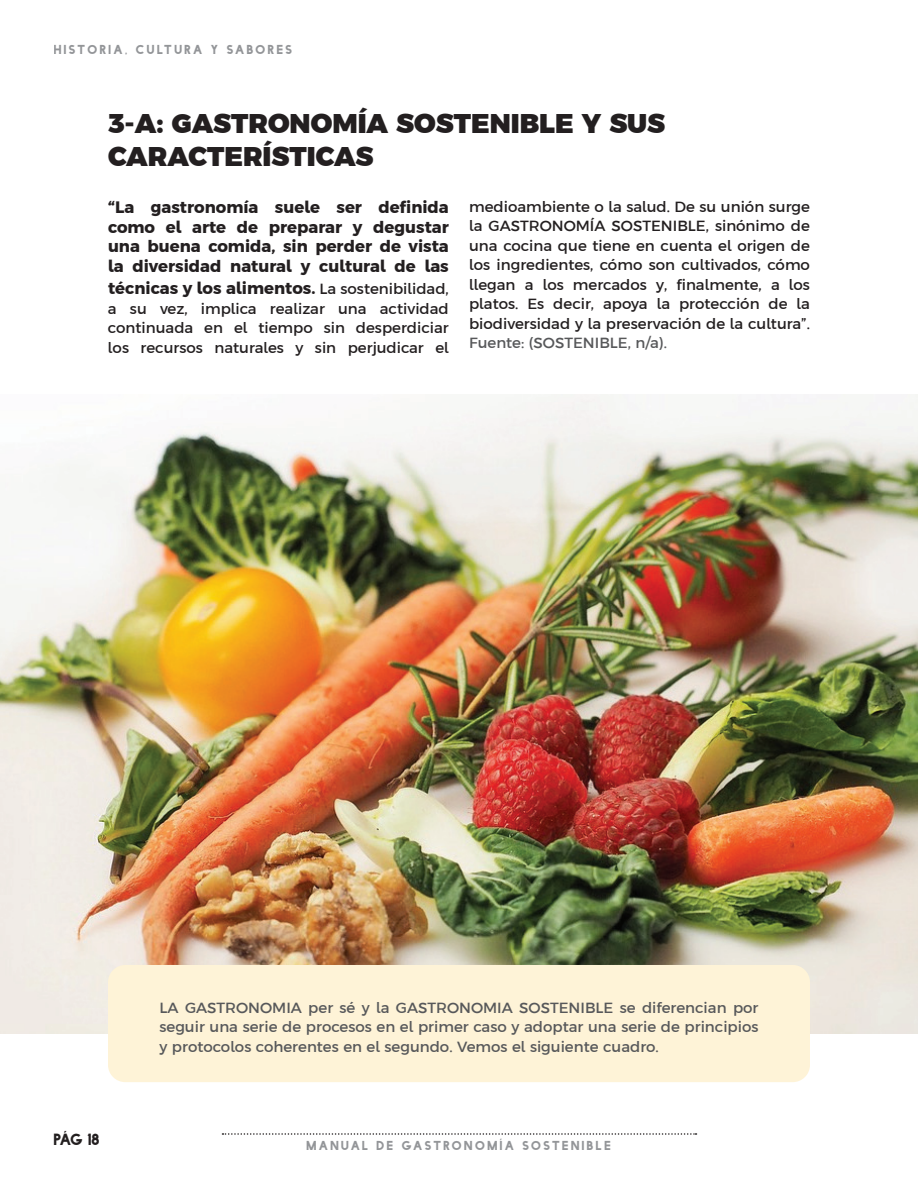
<style>
.page{position:relative;width:918px;height:1188px;background:#fff}
.page>*{position:absolute;margin:0;border:0;box-sizing:border-box;transform-origin:0 0}
.t1{font:900 27px/32.4px "Argentum Sans";color:#231f20}
.t2{font:700 16.5px/19.5px "Argentum Sans";color:#231f20;text-align:justify}
.t3{font:15px/19.5px "Argentum Sans";color:#231f20;text-align:justify}
.t4{font:15px/19.5px "Argentum Sans";color:#57585a;text-align:justify}
.t5{font:15px "Facile Sans";color:#231f20}
.t6{font:12px "Facile Sans";letter-spacing:.2em;color:#939598}
.s1{font-weight:400;font-size:15px}
</style>
<div class="page">
<img style="left:0;top:394px;width:918px;height:639px">
<div style="left:108px;top:965px;width:702px;height:117px;background:#fef3d7;border-radius:17px"></div>
<svg style="left:222px;top:1133px;width:475px;height:2px"></svg>
<p class="t6" style="left:54px;top:43px;width:240px">HISTORIA, CULTURA Y SABORES</p>
<h1 class="t1" style="left:108px;top:105px;width:559px">3-A: GASTRONOMÍA SOSTENIBLE Y SUS<br>CARACTERÍSTICAS</h1>
<p class="t2" style="left:108px;top:196px;width:342px">“La gastronomía suele ser definida como el arte de preparar y degustar una buena comida, sin perder de vista la diversidad natural y cultural de las</p>
<p class="t2" style="left:108px;top:277px;width:342px">técnicas y los alimentos. <span class="s1">La sostenibilidad,</span></p>
<p class="t3" style="left:108px;top:297px;width:342px">a su vez, implica realizar una actividad continuada en el tiempo sin desperdiciar los recursos naturales y sin perjudicar el</p>
<p class="t3" style="left:469px;top:195px;width:342px">medioambiente o la salud. De su unión surge la GASTRONOMÍA SOSTENIBLE, sinónimo de una cocina que tiene en cuenta el origen de los ingredientes, cómo son cultivados, cómo llegan a los mercados y, finalmente, a los platos. Es decir, apoya la protección de la biodiversidad y la preservación de la cultura”.</p>
<p class="t4" style="left:469px;top:332px;width:199px">Fuente: (SOSTENIBLE, n/a).</p>
<p class="t5" style="left:54px;top:1131px;width:48px">Pág 18</p>
<p class="t4" style="left:159px;top:996px;width:601px">LA GASTRONOMIA per sé y la GASTRONOMIA SOSTENIBLE se diferencian por seguir una serie de procesos en el primer caso y adoptar una serie de principios y protocolos coherentes en el segundo. Vemos el siguiente cuadro.</p>
<p class="t6" style="left:307px;top:1139px;width:306px">MANUAL DE GASTRONOMíA SOSTENIBLE</p>
</div>
